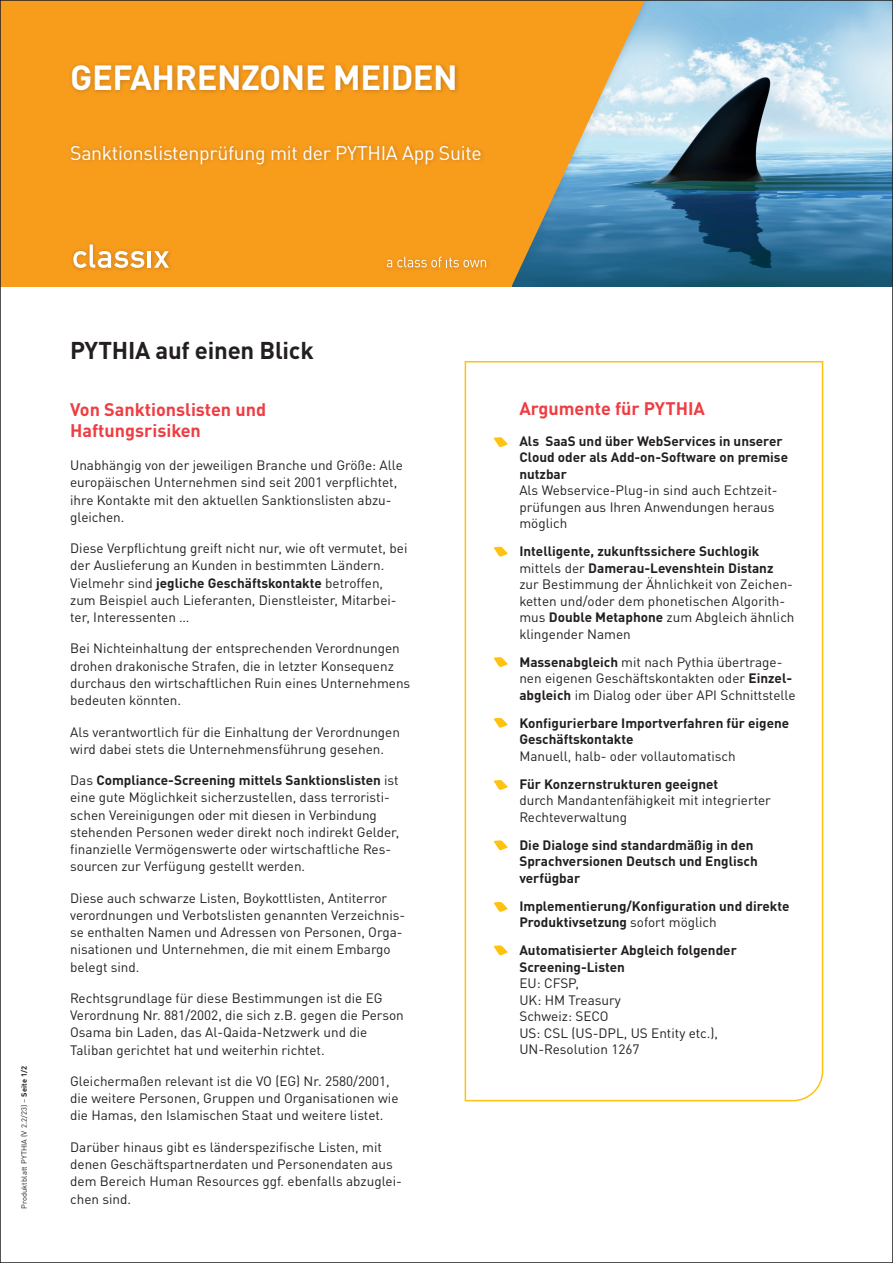
<style>
.page{position:relative;width:893px;height:1263px;background:#fff}
.page>*{position:absolute;margin:0;border:0;box-sizing:border-box;transform-origin:0 0}
.t1{font:700 34.5px "DIN Pro";letter-spacing:-.015em;color:#fff}
.t2{font:700 24px "DIN Pro";letter-spacing:-.01em;color:#231f20}
.t3{font:19.5px "DIN Pro";letter-spacing:-.015em;color:#fff}
.t4{font:700 18px/21px "DIN Pro";color:#ee3d43}
.t5{font:13.5px/17.2px "DIN Pro";color:#231f20}
.t6{font:700 13.5px/16.5px "DIN Pro";color:#231f20}
.t7{font:7.5px "DIN Pro";letter-spacing:.015em;color:#231f20}
.s1{font-weight:700}
.s2{font-weight:400}
</style>
<div class="page">
<svg style="left:464px;top:361px;width:360px;height:741px"></svg>
<svg style="left:494px;top:547px;width:14px;height:9px"></svg>
<svg style="left:494px;top:657px;width:14px;height:10px"></svg>
<svg style="left:494px;top:718px;width:14px;height:10px"></svg>
<svg style="left:494px;top:780px;width:14px;height:10px"></svg>
<svg style="left:494px;top:840px;width:14px;height:10px"></svg>
<svg style="left:494px;top:945px;width:14px;height:10px"></svg>
<svg style="left:494px;top:437px;width:14px;height:10px"></svg>
<svg style="left:494px;top:902px;width:14px;height:10px"></svg>
<img style="left:699px;top:2px;width:192px;height:285px">
<div style="left:0;top:0;width:699px;height:294px;background:#184f77;opacity:.25"></div>
<svg style="left:511px;top:2px;width:134px;height:285px;background:#b19e6e"></svg>
<div style="left:0;top:0;width:511px;height:287px;background:#f89c1c"></div>
<div style="left:70px;top:241px;width:104px;height:32px;background:#231f20;opacity:.25"></div>
<svg style="left:73px;top:244px;width:71px;height:24px"></svg>
<hr style="left:148px;top:251px;width:3px;height:17px;background:#fff">
<svg style="left:154px;top:251px;width:15px;height:17px"></svg>
<div style="left:0;top:287px;width:893px;height:14px;background:#fff"></div>
<div style="left:68px;top:142px;width:418px;height:27px;background:#f2991c"></div>
<div style="left:69px;top:61px;width:391px;height:34px;background:#231f20;opacity:.25"></div>
<div style="left:383px;top:253px;width:109px;height:20px;background:#231f20;opacity:.25"></div>
<svg style="left:387px;top:257px;width:99px;height:10px"></svg>
<h1 class="t1" style="left:70px;top:51px;width:389px">GEFAHRENZONE MEIDEN</h1>
<h3 class="t3" style="left:70px;top:138px;width:413px">Sanktionslistenprüfung mit der PYTHIA App Suite</h3>
<p class="t7" style="left:19px;top:1209px;width:145px;rotate:-90deg">Produktblatt PYTHIA (V 2.2/23) – <span class="s1">Seite 1/2</span></p>
<h2 class="t2" style="left:70px;top:331px;width:245px">PYTHIA auf einen Blick</h2>
<h3 class="t4" style="left:70px;top:398px;width:198px">Von Sanktionslisten und<br>Haftungsrisiken</h3>
<p class="t5" style="left:70px;top:456px;width:334px">Unabhängig von der jeweiligen Branche und Größe: Alle europäischen Unternehmen sind seit 2001 verpflichtet, ihre Kontakte mit den aktuellen Sanktionslisten abzu&shy;gleichen.</p>
<p class="t5" style="left:70px;top:539px;width:339px">Diese Verpflichtung greift nicht nur, wie oft vermutet, bei der Auslieferung an Kunden in bestimmten Ländern.<br>Vielmehr sind <span class="s1">jegliche Geschäftskontakte</span> betroffen, zum Beispiel auch Lieferanten, Dienstleister, Mitarbei&shy;ter, Interessenten …</p>
<p class="t5" style="left:70px;top:639px;width:342px">Bei Nichteinhaltung der entsprechenden Verordnungen drohen drakonische Strafen, die in letzter Konsequenz durchaus den wirtschaftlichen Ruin eines Unternehmens bedeuten könnten.</p>
<p class="t5" style="left:70px;top:722px;width:331px">Als verantwortlich für die Einhaltung der Verordnungen wird dabei stets die Unternehmensführung gesehen.</p>
<p class="t5" style="left:70px;top:771px;width:331px">Das <span class="s1">Compliance-Screening mittels Sanktionslisten</span> ist eine gute Möglichkeit sicherzustellen, dass terroristi&shy;schen Vereinigungen oder mit diesen in Verbindung stehenden Personen weder direkt noch indirekt Gelder, finanzielle Vermögenswerte oder wirtschaftliche Res&shy;sourcen zur Verfügung gestellt werden.</p>
<p class="t5" style="left:70px;top:888px;width:337px">Diese auch schwarze Listen, Boykottlisten, Antiterror verordnungen und Verbotslisten genannten Verzeichnis&shy;se enthalten Namen und Adressen von Personen, Orga&shy;nisationen und Unternehmen, die mit einem Embargo belegt sind.</p>
<p class="t5" style="left:70px;top:988px;width:335px">Rechtsgrundlage für diese Bestimmungen ist die EG Verordnung Nr. 881/2002, die sich z.B. gegen die Person Osama bin Laden, das Al--Qaida-- Netzwerk und die Taliban gerichtet hat und weiterhin richtet.</p>
<p class="t5" style="left:70px;top:1071px;width:330px">Gleichermaßen relevant ist die VO (EG) Nr. 2580/2001, die weitere Personen, Gruppen und Organisationen wie die Hamas, den Islamischen Staat und weitere listet.</p>
<p class="t5" style="left:70px;top:1137px;width:333px">Darüber hinaus gibt es länderspezifische Listen, mit denen Geschäftspartnerdaten und Personendaten aus dem Bereich Human Resources ggf. ebenfalls abzuglei&shy;chen sind.</p>
<h3 class="t4" style="left:519px;top:397px;width:187px">Argumente für PYTHIA</h3>
<p class="t6" style="left:519px;top:432px;width:270px">Als SaaS und über WebServices in unserer<br>Cloud oder als Add-on-Software on premise nutzbar</p>
<p class="t5" style="left:519px;top:481px;width:260px;line-height:16.5px">Als Webservice-- Plug-- in sind auch Echtzeit&shy;prüfungen aus Ihren Anwendungen heraus möglich</p>
<p class="t5" style="left:519px;top:542px;width:277px;line-height:16.5px"><span class="s1">Intelligente, zukunftssichere Suchlogik </span>mittels der <span class="s1">Damerau-Levenshtein Distanz </span>zur Bestimmung der Ähnlichkeit von Zeichen&shy;ketten und/oder dem phonetischen Algorith&shy;mus <span class="s1">Double Metaphone</span> zum Abgleich ähnlich klingender Namen</p>
<p class="t5" style="left:519px;top:653px;width:278px;line-height:16.5px"><span class="s1">Massenabgleich</span> mit nach Pythia übertrage&shy;nen eigenen Geschäftskontakten oder <span class="s1">Einzel&shy;abgleich</span> im Dialog oder über API Schnittstelle</p>
<p class="t6" style="left:519px;top:714px;width:271px">Konfigurierbare Importverfahren für eigene<br>Geschäftskontakte</p>
<p class="t5" style="left:519px;top:746px;width:218px">Manuell, halb-- oder vollautomatisch</p>
<p class="t6" style="left:519px;top:775px;width:200px">Für Konzernstrukturen geeignet</p>
<p class="t5" style="left:519px;top:791px;width:253px;line-height:16.5px">durch Mandantenfähigkeit mit integrierter<br>Rechteverwaltung</p>
<p class="t6" style="left:519px;top:836px;width:240px">Die Dialoge sind standardmäßig in den<br>Sprachversionen Deutsch und Englisch verfügbar</p>
<p class="t6" style="left:519px;top:897px;width:272px">Implementierung/Konfiguration und direkte<br>Produktivsetzung <span class="s2">sofort möglich</span></p>
<p class="t6" style="left:519px;top:941px;width:219px">Automatisierter Abgleich folgender<br>Screening-Listen</p>
<p class="t5" style="left:519px;top:974px;width:200px;line-height:16.5px">EU: CFSP,<br>UK: HM Treasury<br>Schweiz: SECO<br>US: CSL (US-- DPL, US Entity etc.),<br>UN-- Resolution 1267</p>
</div>
